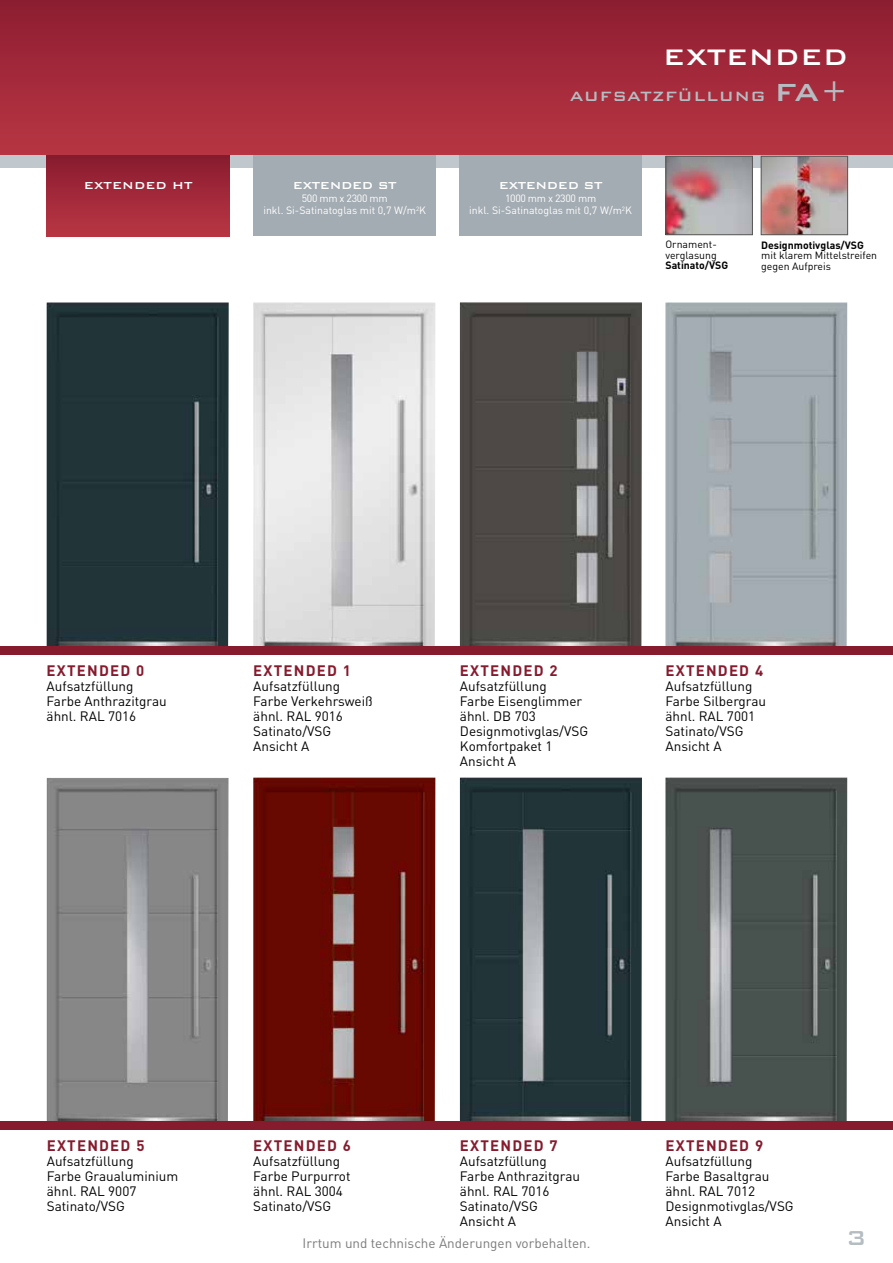
<style>
.page{position:relative;width:893px;height:1263px;background:#fff}
.page>*{position:absolute;margin:0;border:0;box-sizing:border-box;transform-origin:0 0}
.t1{font:500 30px "Bank Gothic BT";color:#fff}
.t2{font:500 27px "Bank Gothic BT";color:#b5bdc2}
.t3{font:500 18px "Bank Gothic BT";letter-spacing:.03em;color:#b5bdc2}
.t4{font:700 15px "DIN";letter-spacing:.08em;color:#861b2e}
.t5{font:13.5px/15px "DIN";color:#000}
.t6{font:13.5px "DIN";color:#7a7b7a}
.t7{font:500 13.5px "Bank Gothic BT";letter-spacing:-.03em;color:#fff}
.t8{font:500 13.5px "Bank Gothic BT";color:#fff}
.t9{font:10.5px/12.6px "DIN Pro";color:#fff;text-align:center}
.t10{font:10.5px/10.5px "DIN";color:#000}
.t11{font:700 10.5px "DIN";color:#000}
.s1{font-size:33px}
</style>
<div class="page">
<div style="left:0;top:0;width:893px;height:160px;background:linear-gradient(to bottom,#8d1e31,#b93644)"></div>
<div style="left:0;top:156px;width:893px;height:12px;background:#c0c7cd"></div>
<img style="left:253px;top:777px;width:182px;height:344px">
<img style="left:253px;top:302px;width:182px;height:344px">
<img style="left:47px;top:302px;width:182px;height:344px">
<img style="left:460px;top:302px;width:182px;height:344px">
<img style="left:665px;top:302px;width:182px;height:344px">
<img style="left:47px;top:778px;width:181px;height:343px">
<img style="left:460px;top:777px;width:182px;height:344px">
<img style="left:665px;top:777px;width:182px;height:344px">
<img style="left:667px;top:158px;width:84px;height:75px">
<div style="left:665px;top:156px;width:88px;height:79px;border:1px solid #565655"></div>
<img style="left:763px;top:158px;width:83px;height:75px">
<div style="left:761px;top:156px;width:87px;height:79px;border:1px solid #565655"></div>
<div style="left:0;top:646px;width:893px;height:9px;background:#861b2e"></div>
<div style="left:0;top:1121px;width:893px;height:9px;background:#861b2e"></div>
<div style="left:47px;top:156px;width:183px;height:80px;background:linear-gradient(to bottom,#891c2f,#b93643)"></div>
<div style="left:253px;top:156px;width:183px;height:80px;background:#a3acb2"></div>
<div style="left:459px;top:156px;width:183px;height:80px;background:#a3acb2"></div>
<p class="t8" style="left:84px;top:178px;width:110px">EXTENDED HT</p>
<p class="t7" style="left:293px;top:178px;width:105px">EXTENDED ST</p>
<p class="t9" style="left:263px;top:191px;width:164px">500 mm x 2300 mm<br>inkl. Si-Satinatoglas mit 0,7 W/m<sup>2</sup>K</p>
<h1 class="t1" style="left:663px;top:41px;width:187px">EXTENDED</h1>
<h3 class="t3" style="left:570px;top:87px;width:280px">AUFSATZFÜLLUNG <span class="s1">FA+</span></h3>
<p class="t7" style="left:499px;top:178px;width:105px">EXTENDED ST</p>
<p class="t9" style="left:469px;top:191px;width:164px">1000 mm x 2300 mm<br>inkl. Si-Satinatoglas mit 0,7 W/m<sup>2</sup>K</p>
<p class="t10" style="left:665px;top:239px;width:53px">Ornament&shy;verglasung</p>
<p class="t11" style="left:665px;top:259px;width:64px">Satinato/VSG</p>
<p class="t11" style="left:761px;top:238px;width:104px">Designmotivglas/VSG</p>
<p class="t10" style="left:761px;top:250px;width:117px">mit klarem Mittelstreifen gegen Aufpreis</p>
<p class="t4" style="left:47px;top:660px;width:99px">EXTENDED 0</p>
<p class="t5" style="left:47px;top:678px;width:122px">Aufsatzfüllung<br>Farbe Anthrazitgrau ähnl. RAL 7016</p>
<p class="t4" style="left:253px;top:660px;width:99px">EXTENDED 1</p>
<p class="t5" style="left:253px;top:678px;width:121px">Aufsatzfüllung<br>Farbe Verkehrsweiß ähnl. RAL 9016<br>Satinato/VSG<br>Ansicht A</p>
<p class="t4" style="left:460px;top:660px;width:99px">EXTENDED 2</p>
<p class="t5" style="left:460px;top:678px;width:130px">Aufsatzfüllung<br>Farbe Eisenglimmer ähnl. DB 703<br>Designmotivglas/VSG<br>Komfortpaket 1<br>Ansicht A</p>
<p class="t4" style="left:665px;top:660px;width:99px">EXTENDED 4</p>
<p class="t5" style="left:665px;top:678px;width:102px">Aufsatzfüllung<br>Farbe Silbergrau ähnl. RAL 7001<br>Satinato/VSG<br>Ansicht A</p>
<p class="t4" style="left:47px;top:1136px;width:99px">EXTENDED 5</p>
<p class="t5" style="left:47px;top:1153px;width:133px">Aufsatzfüllung<br>Farbe Graualuminium ähnl. RAL 9007<br>Satinato/VSG</p>
<p class="t4" style="left:253px;top:1136px;width:99px">EXTENDED 6</p>
<p class="t5" style="left:253px;top:1153px;width:99px">Aufsatzfüllung<br>Farbe Purpurrot ähnl. RAL 3004<br>Satinato/VSG</p>
<p class="t4" style="left:460px;top:1136px;width:99px">EXTENDED 7</p>
<p class="t5" style="left:460px;top:1153px;width:122px">Aufsatzfüllung<br>Farbe Anthrazitgrau ähnl. RAL 7016<br>Satinato/VSG<br>Ansicht A</p>
<p class="t4" style="left:665px;top:1136px;width:99px">EXTENDED 9</p>
<p class="t5" style="left:665px;top:1153px;width:130px">Aufsatzfüllung<br>Farbe Basaltgrau ähnl. RAL 7012<br>Designmotivglas/VSG<br>Ansicht A</p>
<p class="t6" style="left:303px;top:1235px;width:289px">Irrtum und technische Änderungen vorbehalten.</p>
<h2 class="t2" style="left:846px;top:1224px;width:22px">3</h2>
</div>
